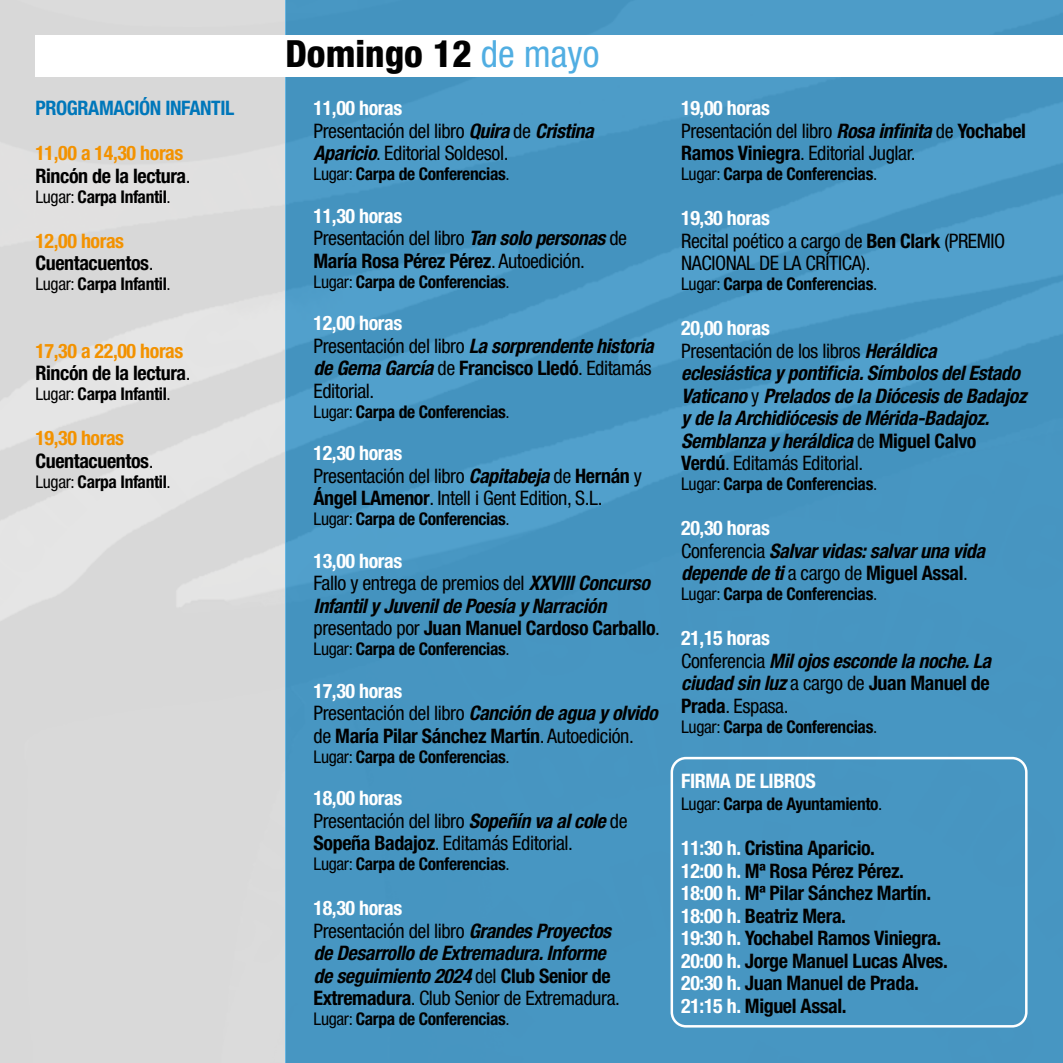
<style>
.page{position:relative;width:1063px;height:1063px;background:#fff}
.page>*{position:absolute;margin:0;border:0;box-sizing:border-box;transform-origin:0 0}
.t1{font:800 condensed 37.5px "Helvetica Neue LT Std";color:#000}
.t2{font:condensed 20px/22.5px "Helvetica Neue LT Std";letter-spacing:-.02em;color:#000}
.t3{font:italic 700 condensed 20px/22.5px "Helvetica Neue LT Std";letter-spacing:-.02em;color:#000}
.t4{font:700 condensed 20px/22.5px "Helvetica Neue LT Std";letter-spacing:-.02em;color:#000}
.t5{font:700 condensed 20px "Helvetica Neue LT Std";letter-spacing:-.02em;color:#0077ba}
.t6{font:700 condensed 20px "Helvetica Neue LT Std";letter-spacing:-.02em;color:#fff}
.t7{font:700 condensed 17.5px "Helvetica Neue LT Std";letter-spacing:-.02em;color:#000}
.s1{color:#f39200}
.s2{font-weight:400}
.s3{font-weight:400;color:#51aee2}
.s4{font-weight:700;color:#fff}
.s5{font-weight:700;font-style:italic}
.s6{font-weight:700}
.s7{font-style:normal;color:#fff}
.s8{font-weight:400;font-style:normal}
.s9{font-style:normal}
.s10{color:#fff}
</style>
<div class="page">
<div style="left:0;top:0;width:285px;height:1063px;background:#d9d9d9"></div>
<div style="left:285px;top:0;width:778px;height:1063px;background:#4796c2"></div>
<div style="left:35px;top:35px;width:1028px;height:42px;background:#fff"></div>
<div style="left:671px;top:757px;width:357px;height:271px;border:2px solid #fff;border-radius:14px"></div>
<p class="t5" style="left:35px;top:96px;width:200px">PROGRAMACIÓN INFANTIL</p>
<p class="t4" style="left:35px;top:142px;width:157px"><span class="s1">11,00 a 14,30 horas<br></span>Rincón de la lectura<span class="s2">.</span></p>
<p class="t7" style="left:35px;top:186px;width:137px"><span class="s2">Lugar:</span> Carpa Infantil<span class="s2">.</span></p>
<p class="t4" style="left:35px;top:229px;width:120px"><span class="s1">12,00 horas<br></span>Cuentacuentos<span class="s2">.</span></p>
<p class="t7" style="left:35px;top:273px;width:137px"><span class="s2">Lugar:</span> Carpa Infantil<span class="s2">.</span></p>
<p class="t4" style="left:35px;top:339px;width:157px"><span class="s1">17,30 a 22,00 horas<br></span>Rincón de la lectura<span class="s2">.</span></p>
<p class="t7" style="left:35px;top:383px;width:137px"><span class="s2">Lugar:</span> Carpa Infantil<span class="s2">.</span></p>
<p class="t4" style="left:35px;top:427px;width:120px"><span class="s1">19,30 horas<br></span>Cuentacuentos<span class="s2">.</span></p>
<p class="t7" style="left:35px;top:471px;width:137px"><span class="s2">Lugar:</span> Carpa Infantil<span class="s2">.</span></p>
<h1 class="t1" style="left:285px;top:31px;width:315px">Domingo 12 <span class="s3">de mayo</span></h1>
<p class="t2" style="left:314px;top:97px;width:282px"><span class="s4">11,00 horas<br></span>Presentación del libro <span class="s5">Quira</span> de <span class="s5">Cristina<br>Aparicio</span>. Editorial Soldesol.</p>
<p class="t7" style="left:314px;top:163px;width:198px"><span class="s2">Lugar:</span> Carpa de Conferencias<span class="s2">.</span></p>
<p class="t2" style="left:314px;top:204px;width:315px"><span class="s4">11,30 horas<br></span>Presentación del libro <span class="s5">Tan solo personas</span> de<br><span class="s6">María Rosa Pérez Pérez</span>. Autoedición.</p>
<p class="t7" style="left:314px;top:271px;width:198px"><span class="s2">Lugar:</span> Carpa de Conferencias<span class="s2">.</span></p>
<p class="t2" style="left:314px;top:312px;width:342px"><span class="s4">12,00 horas<br></span>Presentación del libro <span class="s5">La sorprendente historia de Gema García</span> de <span class="s6">Francisco Lledó</span>. Editamás<br>Editorial.</p>
<p class="t7" style="left:314px;top:401px;width:198px"><span class="s2">Lugar:</span> Carpa de Conferencias<span class="s2">.</span></p>
<p class="t2" style="left:314px;top:442px;width:330px"><span class="s4">12,30 horas<br></span>Presentación del libro <span class="s5">Capitabeja</span> de <span class="s6">Hernán</span> y<br><span class="s6">Ángel LAmenor</span>. Intell i Gent Edition, S.L.</p>
<p class="t7" style="left:314px;top:508px;width:198px"><span class="s2">Lugar:</span> Carpa de Conferencias<span class="s2">.</span></p>
<p class="t3" style="left:314px;top:550px;width:348px"><span class="s7">13,00 horas<br></span><span class="s8">Fallo y entrega de premios del</span> XXVIII Concurso Infantil y Juvenil de Poesía y Narración <span class="s8">presentado por</span> <span class="s9">Juan Manuel Cardoso Carballo</span><span class="s8">.</span></p>
<p class="t7" style="left:314px;top:638px;width:198px"><span class="s2">Lugar:</span> Carpa de Conferencias<span class="s2">.</span></p>
<p class="t2" style="left:314px;top:679px;width:346px"><span class="s4">17,30 horas<br></span>Presentación del libro <span class="s5">Canción de agua y olvido </span>de <span class="s6">María Pilar Sánchez Martín</span>. Autoedición.</p>
<p class="t7" style="left:314px;top:746px;width:198px"><span class="s2">Lugar:</span> Carpa de Conferencias<span class="s2">.</span></p>
<p class="t2" style="left:314px;top:787px;width:316px"><span class="s4">18,00 horas<br></span>Presentación del libro <span class="s5">Sopeñín va al cole</span> de<br><span class="s6">Sopeña Badajoz</span>. Editamás Editorial.</p>
<p class="t7" style="left:314px;top:853px;width:198px"><span class="s2">Lugar:</span> Carpa de Conferencias<span class="s2">.</span></p>
<p class="t3" style="left:314px;top:897px;width:308px"><span class="s7">18,30 horas<br></span><span class="s8">Presentación del libro</span> Grandes Proyectos de Desarrollo de Extremadura. Informe de seguimiento 2024 <span class="s8">del</span> <span class="s9">Club Senior de Extremadura</span><span class="s8">. Club Senior de Extremadura.</span></p>
<p class="t7" style="left:314px;top:1008px;width:198px"><span class="s2">Lugar:</span> Carpa de Conferencias<span class="s2">.</span></p>
<p class="t2" style="left:681px;top:97px;width:346px"><span class="s4">19,00 horas<br></span>Presentación del libro <span class="s5">Rosa infinita</span> de <span class="s6">Yochabel<br>Ramos Viniegra</span>. Editorial Juglar.</p>
<p class="t7" style="left:681px;top:163px;width:198px"><span class="s2">Lugar:</span> Carpa de Conferencias<span class="s2">.</span></p>
<p class="t2" style="left:681px;top:207px;width:326px"><span class="s4">19,30 horas<br></span>Recital poético a cargo de <span class="s6">Ben Clark</span> (PREMIO<br>NACIONAL DE LA CRÍTICA).</p>
<p class="t7" style="left:681px;top:273px;width:198px"><span class="s2">Lugar:</span> Carpa de Conferencias<span class="s2">.</span></p>
<p class="t3" style="left:681px;top:317px;width:347px"><span class="s7">20,00 horas<br></span><span class="s8">Presentación de los libros</span> Heráldica eclesiástica y pontificia. Símbolos del Estado Vaticano <span class="s8">y</span> Prelados de la Diócesis de Badajoz y de la Archidiócesis de Mérida-Badajoz.<br>Semblanza y heráldica <span class="s8">de</span> <span class="s9">Miguel Calvo Verdú</span><span class="s8">. Editamás Editorial.</span></p>
<p class="t7" style="left:681px;top:473px;width:198px"><span class="s2">Lugar:</span> Carpa de Conferencias<span class="s2">.</span></p>
<p class="t3" style="left:681px;top:517px;width:305px"><span class="s7">20,30 horas<br></span><span class="s8">Conferencia</span> Salvar vidas: salvar una vida depende de ti <span class="s8">a cargo de</span> <span class="s9">Miguel Assal</span><span class="s8">.</span></p>
<p class="t7" style="left:681px;top:583px;width:198px"><span class="s2">Lugar:</span> Carpa de Conferencias<span class="s2">.</span></p>
<p class="t3" style="left:681px;top:627px;width:311px"><span class="s7">21,15 horas<br></span><span class="s8">Conferencia</span> Mil ojos esconde la noche. La ciudad sin luz <span class="s8">a cargo de</span> <span class="s9">Juan Manuel de<br>Prada</span><span class="s8">. Espasa.</span></p>
<p class="t7" style="left:681px;top:716px;width:198px"><span class="s2">Lugar:</span> Carpa de Conferencias<span class="s2">.</span></p>
<p class="t6" style="left:681px;top:769px;width:136px">FIRMA DE LIBROS</p>
<p class="t7" style="left:681px;top:793px;width:203px"><span class="s2">Lugar:</span> Carpa de Ayuntamiento<span class="s2">.</span></p>
<p class="t4" style="left:681px;top:837px;width:268px"><span class="s10">11:30 h.</span> Cristina Aparicio.<br><span class="s10">12:00 h.</span> Mª Rosa Pérez Pérez.<br><span class="s10">18:00 h.</span> Mª Pilar Sánchez Martín.<br><span class="s10">18:00 h.</span> Beatriz Mera.<br><span class="s10">19:30 h.</span> Yochabel Ramos Viniegra.<br><span class="s10">20:00 h.</span> Jorge Manuel Lucas Alves.<br><span class="s10">20:30 h.</span> Juan Manuel de Prada.<br><span class="s10">21:15 h.</span> Miguel Assal.</p>
</div>
